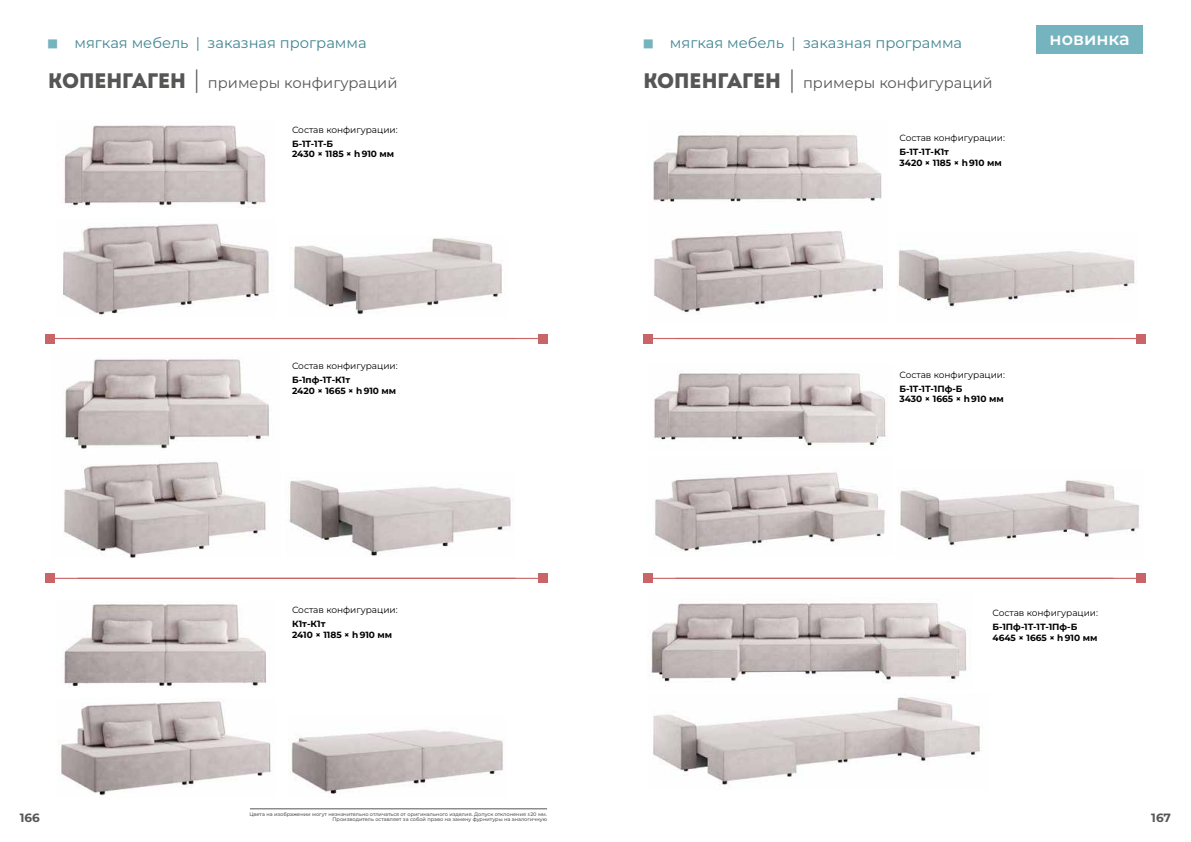
<style>
.page{position:relative;width:1191px;height:842px;background:#fff}
.page>*{position:absolute;margin:0;border:0;box-sizing:border-box;transform-origin:0 0}
.t1{font:21px "Intro Demo Black CAPS";color:#565655}
.t2{font:600 17.6px "Montserrat";color:#fff}
.t3{font:14.7px "Montserrat";color:#428692}
.t4{font:14.7px "Montserrat";color:#565655}
.t5{font:700 12px "Montserrat";color:#565655}
.t6{font:700 9px/10.5px "Montserrat";color:#000}
.t7{font:9px "Montserrat";color:#000}
.t8{font:500 5px/5.7px "Montserrat";color:#565655;text-align:right}
.s1{font-size:23px;color:#75b4bf}
.s2{font-family:"Intro Demo Black CAPS";font-size:21px}
.s3{font-weight:300;font-size:25px}
</style>
<div class="page">
<img style="left:63px;top:125px;width:203px;height:82px">
<img style="left:653px;top:135px;width:230px;height:179px">
<img style="left:653px;top:373px;width:233px;height:74px">
<img style="left:649px;top:603px;width:321px;height:79px">
<img style="left:653px;top:697px;width:328px;height:89px">
<img style="left:65px;top:359px;width:204px;height:90px">
<img style="left:64px;top:604px;width:202px;height:83px">
<img style="left:63px;top:223px;width:206px;height:92px">
<img style="left:655px;top:472px;width:230px;height:80px">
<img style="left:63px;top:461px;width:203px;height:96px">
<img style="left:57px;top:701px;width:214px;height:95px">
<img style="left:294px;top:238px;width:211px;height:77px">
<img style="left:897px;top:249px;width:238px;height:59px">
<img style="left:900px;top:480px;width:239px;height:67px">
<img style="left:289px;top:480px;width:224px;height:76px">
<img style="left:289px;top:729px;width:215px;height:65px">
<hr style="left:50px;top:338px;width:465px;height:1px;background:#c96567">
<div style="left:46px;top:334px;width:9px;height:9px;background:#c96567"></div>
<hr style="left:78px;top:338px;width:465px;height:1px;background:#c96567">
<div style="left:538px;top:334px;width:9px;height:9px;background:#c96567"></div>
<hr style="left:648px;top:338px;width:465px;height:1px;background:#c96567">
<div style="left:643px;top:334px;width:10px;height:9px;background:#c96567"></div>
<hr style="left:675px;top:338px;width:465px;height:1px;background:#c96567">
<div style="left:1136px;top:334px;width:9px;height:9px;background:#c96567"></div>
<hr style="left:50px;top:578px;width:465px;height:1px;background:#c96567">
<div style="left:46px;top:574px;width:9px;height:9px;background:#c96567"></div>
<hr style="left:78px;top:578px;width:465px;height:1px;background:#c96567">
<div style="left:538px;top:574px;width:9px;height:9px;background:#c96567"></div>
<hr style="left:648px;top:578px;width:465px;height:1px;background:#c96567">
<div style="left:643px;top:574px;width:10px;height:9px;background:#c96567"></div>
<hr style="left:675px;top:578px;width:465px;height:1px;background:#c96567">
<div style="left:1136px;top:574px;width:9px;height:9px;background:#c96567"></div>
<div style="left:1036px;top:26px;width:106px;height:28px;background:#75b4bf"></div>
<hr style="left:250px;top:808px;width:297px;height:1px;background:#565655">
<h3 class="t3" style="left:46px;top:32px;width:322px"><span class="s1">■</span> мягкая мебель | заказная программа</h3>
<h3 class="t3" style="left:641px;top:32px;width:322px"><span class="s1">■</span> мягкая мебель | заказная программа</h3>
<h1 class="t1" style="left:48px;top:67px;width:46px">Копен</h1>
<h3 class="t4" style="left:122px;top:73px;width:277px"><span class="s2">гаген</span> <span class="s3">|</span> примеры конфигураций</h3>
<h1 class="t1" style="left:643px;top:67px;width:46px">Копен</h1>
<h3 class="t4" style="left:717px;top:73px;width:277px"><span class="s2">гаген</span> <span class="s3">|</span> примеры конфигураций</h3>
<p class="t7" style="left:292px;top:123px;width:107px">Состав конфигурации:</p>
<p class="t6" style="left:292px;top:138px;width:104px">Б-1Т-1Т-Б<br>2430 × 1185 × h 910 мм</p>
<p class="t7" style="left:899px;top:132px;width:107px">Состав конфигурации:</p>
<p class="t6" style="left:899px;top:146px;width:104px">Б-1Т-1Т-К1т<br>3420 × 1185 × h 910 мм</p>
<h2 class="t2" style="left:1049px;top:26px;width:82px">новинка</h2>
<p class="t7" style="left:292px;top:360px;width:107px">Состав конфигурации:</p>
<p class="t6" style="left:292px;top:374px;width:106px">Б-1пф-1Т-К1т<br>2420 × 1665 × h 910 мм</p>
<p class="t7" style="left:899px;top:368px;width:107px">Состав конфигурации:</p>
<p class="t6" style="left:899px;top:383px;width:106px">Б-1Т-1Т-1Пф-Б<br>3430 × 1665 × h 910 мм</p>
<p class="t7" style="left:292px;top:604px;width:107px">Состав конфигурации:</p>
<p class="t6" style="left:292px;top:618px;width:102px">К1т-К1т<br>2410 × 1185 × h 910 мм</p>
<p class="t7" style="left:992px;top:607px;width:107px">Состав конфигурации:</p>
<p class="t6" style="left:992px;top:621px;width:106px">Б-1Пф-1Т-1Т-1Пф-Б<br>4645 × 1665 × h 910 мм</p>
<p class="t8" style="left:249px;top:811px;width:299px">Цвета на изображении могут незначительно отличаться от оригинального изделия. Допуск отклонения ±20 мм.<br>Производитель оставляет за собой право на замену фурнитуры на аналогичную</p>
<h3 class="t5" style="left:20px;top:809px;width:21px">166</h3>
<h3 class="t5" style="left:1151px;top:809px;width:21px">167</h3>
</div>
